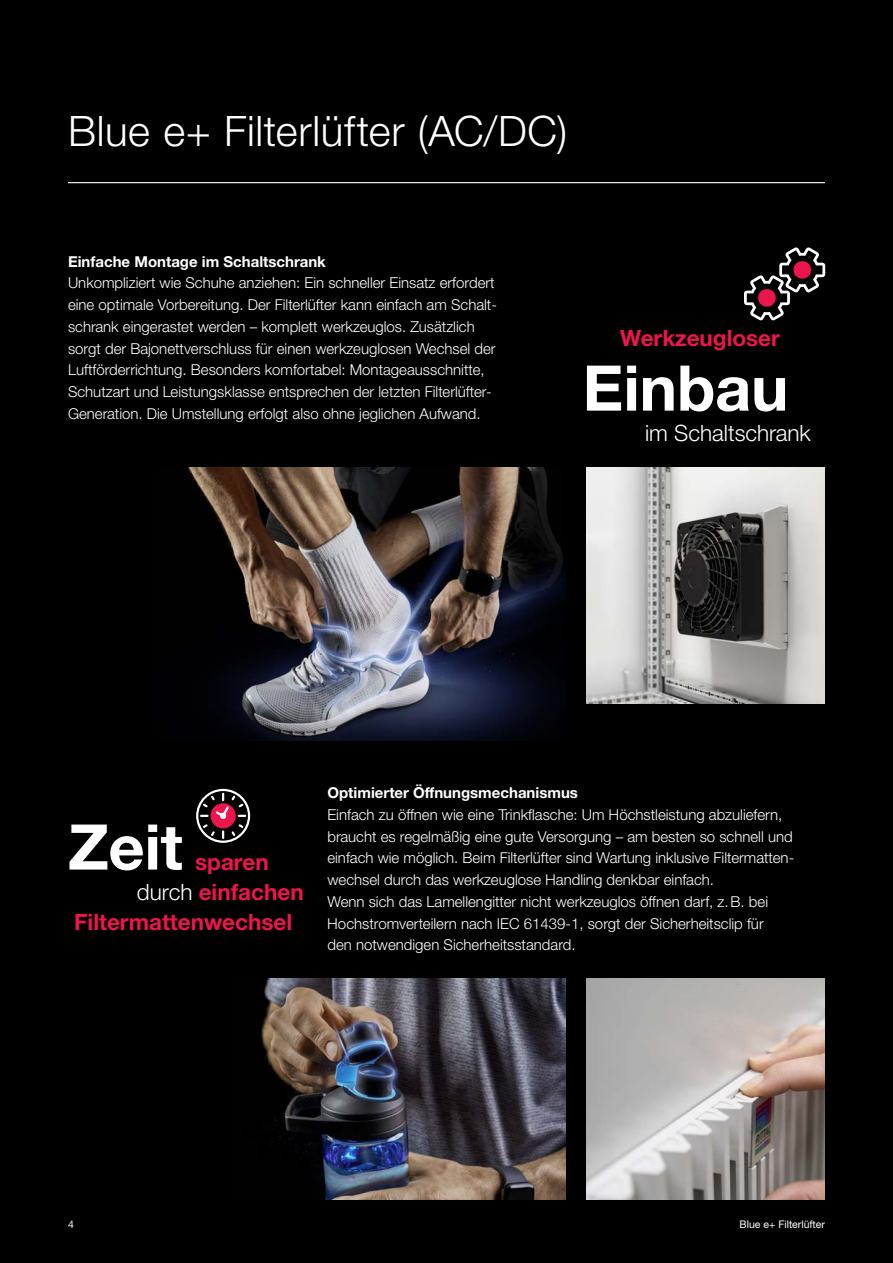
<style>
.page{position:relative;width:893px;height:1263px;background:#000}
.page>*{position:absolute;margin:0;border:0;box-sizing:border-box;transform-origin:0 0}
._1_KeyFact_Zahl{font:700 63px "Neue Helvetica For Rittal";color:#fff}
._1_KeyFact_Text{font:700 63px "Neue Helvetica For Rittal";color:#fff}
._1_Variable_Überschrift_neg_Linie_28{font:300 42px "Neue Helvetica For Rittal";letter-spacing:.015em;color:#fff}
._1_KeyFact_Text-2{font:700 22.5px/30px "Neue Helvetica For Rittal";color:#ed154e}
._1_KeyFact_Text-3{font:300 22.5px "Neue Helvetica For Rittal";color:#fff}
._1_KeyFact_Zahl-2{font:700 22.5px "Neue Helvetica For Rittal";color:#ed154e}
._1_Einleitung_neg_10_14_5{font:300 15px/21.8px "Neue Helvetica For Rittal";color:#fff}
._1_Einleitung_neg_10_14_5-2{font:700 15px "Neue Helvetica For Rittal";color:#fff}
.t1{font:10.5px "Neue Helvetica For Rittal";color:#fff}
.s1{font-weight:300;color:#fff}
</style>
<div class="page">
<img style="left:587px;top:468px;width:238px;height:236px">
<img style="left:587px;top:978px;width:238px;height:221px">
<img style="left:156px;top:468px;width:410px;height:273px">
<img style="left:232px;top:978px;width:334px;height:221px">
<svg style="left:744px;top:247px;width:81px;height:73px;background:#3c2a2f"></svg>
<hr style="left:68px;top:182px;width:757px;height:1px;background:#fff">
<svg style="left:196px;top:789px;width:54px;height:54px;background:#54343d"></svg>
<p class="_1_Variable_Überschrift_neg_Linie_28" style="left:68px;top:105px;width:501px">Blue e+ Filterlüfter (AC/DC)</p>
<p class="_1_Einleitung_neg_10_14_5-2" style="left:68px;top:252px;width:259px">Einfache Montage im Schaltschrank</p>
<p class="_1_Einleitung_neg_10_14_5" style="left:68px;top:272px;width:430px">Unkompliziert wie Schuhe anziehen: Ein schneller Einsatz erfordert eine optimale Vorbereitung. Der Filterlüfter kann einfach am Schalt&shy;schrank eingerastet werden – komplett werkzeuglos. Zusätzlich sorgt der Bajonettverschluss für einen werkzeuglosen Wechsel der Luftförderrichtung. Besonders komfortabel: Montageausschnitte, Schutzart und Leistungsklasse entsprechen der letzten Filterlüfter-Generation. Die Umstellung erfolgt also ohne jeglichen Aufwand.</p>
<p class="_1_KeyFact_Zahl-2" style="left:620px;top:324px;width:161px">Werkzeugloser</p>
<p class="_1_KeyFact_Zahl" style="left:583px;top:349px;width:207px">Einbau</p>
<p class="_1_KeyFact_Text-3" style="left:645px;top:419px;width:167px">im Schaltschrank</p>
<p class="_1_KeyFact_Text" style="left:68px;top:808px;width:116px">Zeit</p>
<p class="_1_KeyFact_Text-2" style="left:137px;top:846px;width:168px;text-indent:58px">sparen <span class="s1">durch</span> einfachen</p>
<p class="_1_KeyFact_Text-2" style="left:74px;top:906px;width:220px">Filtermattenwechsel</p>
<p class="_1_Einleitung_neg_10_14_5-2" style="left:327px;top:783px;width:252px">Optimierter Öffnungsmechanismus</p>
<p class="_1_Einleitung_neg_10_14_5" style="left:327px;top:803px;width:468px">Einfach zu öffnen wie eine Trinkflasche: Um Höchstleistung abzuliefern, braucht es regelmäßig eine gute Versorgung – am besten so schnell und einfach wie möglich. Beim Filterlüfter sind Wartung inklusive Filtermatten&shy;wechsel durch das werkzeuglose Handling denkbar einfach.<br>Wenn sich das Lamellengitter nicht werkzeuglos öffnen darf, z.B. bei Hochstromverteilern nach IEC 61439-1, sorgt der Sicherheitsclip für<br>den notwendigen Sicherheitsstandard.</p>
<p class="t1" style="left:68px;top:1218px;width:7px">4</p>
<p class="t1" style="left:740px;top:1218px;width:87px">Blue e+ Filterlüfter</p>
</div>
